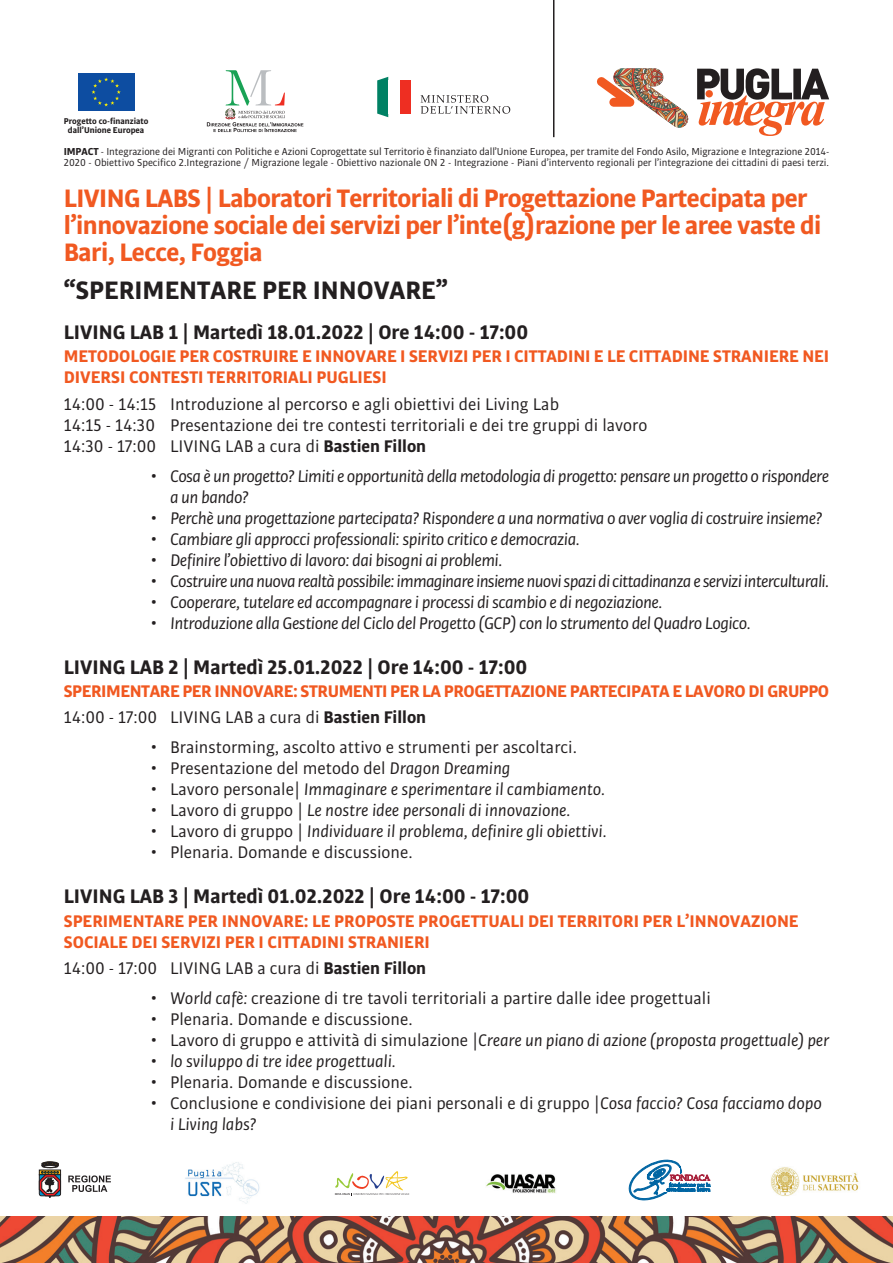
<style>
.page{position:relative;width:893px;height:1263px;background:#fff}
.page>*{position:absolute;margin:0;border:0;box-sizing:border-box;transform-origin:0 0}
.t1{font:700 27px/27px "Bulo";letter-spacing:-.02em;color:#f15921}
.t2{font:700 27px "Bulo";color:#231f20}
.t3{font:700 21px "Bulo";color:#231f20}
.t4{font:italic 18px/21px "Bulo";letter-spacing:-.02em;color:#231f20}
.t5{font:18px/21px "Bulo";color:#231f20}
.t6{font:italic 18px/21px "Bulo";color:#231f20}
.t7{font:700 18px/21px "Bulo";letter-spacing:-.005em;color:#f15921}
.t8{font:700 18px "Bulo";letter-spacing:-.025em;color:#f15921}
.t9{font:10.8px/10.8px "Bulo";letter-spacing:-.005em;color:#231f20}
.t10{font:700 9px/9px "Bulo";color:#231f20;text-align:center}
.s1{font-weight:700}
.s2{font-style:normal}
.s3{font-style:italic}
</style>
<div class="page">
<svg style="left:207px;top:70px;width:96px;height:62px"></svg>
<div style="left:78px;top:73px;width:56px;height:38px;background:#0d4da1"></div>
<svg style="left:92px;top:77px;width:29px;height:29px"></svg>
<hr style="left:553px;top:0;width:1px;height:137px;background:#231f20">
<svg style="left:377px;top:77px;width:11px;height:40px"></svg>
<div style="left:399px;top:80px;width:11px;height:34px;background:#ee2e22"></div>
<svg style="left:421px;top:95px;width:89px;height:19px"></svg>
<svg style="left:697px;top:68px;width:132px;height:68px"></svg>
<img style="left:597px;top:68px;width:92px;height:60px">
<svg style="left:334px;top:1171px;width:75px;height:24px"></svg>
<svg style="left:68px;top:1175px;width:43px;height:17px"></svg>
<img style="left:486px;top:1173px;width:70px;height:20px">
<img style="left:0;top:1216px;width:893px;height:47px">
<img style="left:185px;top:1162px;width:75px;height:42px">
<img style="left:771px;top:1167px;width:88px;height:29px">
<svg style="left:628px;top:1159px;width:82px;height:41px"></svg>
<svg style="left:39px;top:1161px;width:22px;height:37px"></svg>
<p class="t10" style="left:64px;top:117px;width:86px">Progetto co-finanziato dall’Unione Europea</p>
<p class="t9" style="left:64px;top:147px;width:767px"><span class="s1">IMPACT</span> - Integrazione dei Migranti con Politiche e Azioni Coprogettate sul Territorio è finanziato dall’Unione Europea, per tramite del Fondo Asilo, Migrazione e Integrazione 2014-<br>2020 - Obiettivo Specifico 2.Integrazione / Migrazione legale - Obiettivo nazionale ON 2 - Integrazione - Piani d’intervento regionali per l’integrazione dei cittadini di paesi terzi.</p>
<h1 class="t1" style="left:64px;top:187px;width:759px">LIVING LABS | Laboratori Territoriali di Progettazione Partecipata per l’innovazione sociale dei servizi per l’inte(g)razione per le aree vaste di<br>Bari, Lecce, Foggia</h1>
<h1 class="t2" style="left:64px;top:280px;width:386px">“SPERIMENTARE PER INNOVARE”</h1>
<p class="t3" style="left:64px;top:324px;width:466px">LIVING LAB 1 | Martedì 18.01.2022 | Ore 14:00 - 17:00</p>
<p class="t7" style="left:64px;top:347px;width:767px">METODOLOGIE PER COSTRUIRE E INNOVARE I SERVIZI PER I CITTADINI E LE CITTADINE STRANIERE NEI<br>DIVERSI CONTESTI TERRITORIALI PUGLIESI</p>
<p class="t5" style="left:170px;top:394px;width:479px">Introduzione al percorso e agli obiettivi dei Living Lab<br>Presentazione dei tre contesti territoriali e dei tre gruppi di lavoro<br>LIVING LAB a cura di <span class="s1">Bastien Fillon</span></p>
<p class="t4" style="left:170px;top:466px;width:661px">Cosa è un progetto? Limiti e opportunità della metodologia di progetto: pensare un progetto o rispondere a un bando?<br>Perchè una progettazione partecipata? Rispondere a una normativa o aver voglia di costruire insieme?<br>Cambiare gli approcci professionali: spirito critico e democrazia.<br>Definire l’obiettivo di lavoro: dai bisogni ai problemi.<br>Costruire una nuova realtà possibile: immaginare insieme nuovi spazi di cittadinanza e servizi interculturali.<br>Cooperare, tutelare ed accompagnare i processi di scambio e di negoziazione.<br>Introduzione alla Gestione del Ciclo del Progetto (GCP) con lo strumento del Quadro Logico.</p>
<p class="t5" style="left:64px;top:394px;width:94px;text-align:justify">14:00 - 14:15<br>14:15 - 14:30<br>14:30 - 17:00</p>
<p class="t5" style="left:150px;top:466px;width:8px">•</p>
<p class="t5" style="left:150px;top:508px;width:8px;text-align:justify">• • • • • •</p>
<p class="t3" style="left:64px;top:659px;width:465px">LIVING LAB 2 | Martedì 25.01.2022 | Ore 14:00 - 17:00</p>
<p class="t5" style="left:170px;top:704px;width:408px;line-height:30px">LIVING LAB a cura di <span class="s1">Bastien Fillon<br></span>Brainstorming, ascolto attivo e strumenti per ascoltarci.</p>
<p class="t6" style="left:170px;top:759px;width:438px"><span class="s2">Presentazione del metodo del</span> Dragon Dreaming<br><span class="s2">Lavoro personale|</span> Immaginare e sperimentare il cambiamento.<br><span class="s2">Lavoro di gruppo |</span> Le nostre idee personali di innovazione.<br><span class="s2">Lavoro di gruppo |</span> Individuare il problema, definire gli obiettivi.<br><span class="s2">Plenaria. Domande e discussione.</span></p>
<p class="t8" style="left:64px;top:684px;width:767px">SPERIMENTARE PER INNOVARE: STRUMENTI PER LA PROGETTAZIONE PARTECIPATA E LAVORO DI GRUPPO</p>
<p class="t5" style="left:64px;top:704px;width:95px;line-height:30px;text-align:right">14:00 - 17:00 •</p>
<p class="t5" style="left:150px;top:759px;width:8px;text-align:justify">• • • • •</p>
<p class="t3" style="left:64px;top:888px;width:467px">LIVING LAB 3 | Martedì 01.02.2022 | Ore 14:00 - 17:00</p>
<p class="t7" style="left:64px;top:912px;width:736px">SPERIMENTARE PER INNOVARE: LE PROPOSTE PROGETTUALI DEI TERRITORI PER L’INNOVAZIONE<br>SOCIALE DEI SERVIZI PER I CITTADINI STRANIERI</p>
<p class="t5" style="left:170px;top:954px;width:542px;line-height:30px">LIVING LAB a cura di <span class="s1">Bastien Fillon<br></span><span class="s3">World cafè:</span> creazione di tre tavoli territoriali a partire dalle idee progettuali</p>
<p class="t4" style="left:170px;top:1010px;width:661px"><span class="s2">Plenaria. Domande e discussione.<br>Lavoro di gruppo e attività di simulazione |</span>Creare un piano di azione (proposta progettuale) per lo sviluppo di tre idee progettuali.</p>
<p class="t5" style="left:170px;top:1073px;width:653px">Plenaria. Domande e discussione.<br>Conclusione e condivisione dei piani personali e di gruppo |<span class="s3">Cosa faccio? Cosa facciamo dopo i Living labs?</span></p>
<p class="t5" style="left:64px;top:954px;width:95px;line-height:30px;text-align:right">14:00 - 17:00 •</p>
<p class="t5" style="left:150px;top:1010px;width:8px;text-align:justify">• • • • •</p>
</div>
